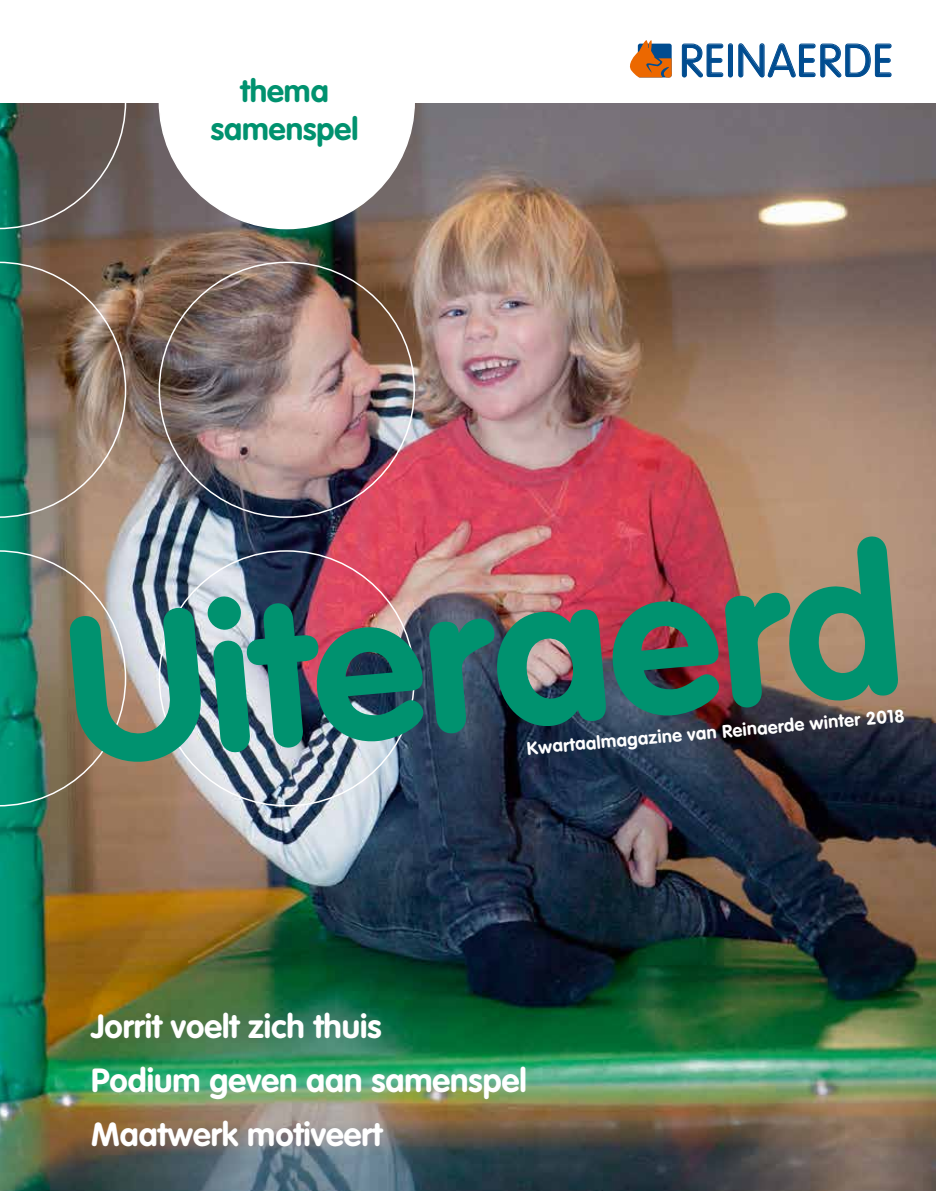
<style>
.page{position:relative;width:936px;height:1191px;background:#fff}
.page>*{position:absolute;margin:0;border:0;box-sizing:border-box;transform-origin:0 0}
.t1{font:700 205.5px "VAG Rounded Std";color:#00926f}
.t2{font:300 45.75px "VAG Rounded Std";letter-spacing:.025em;color:#004c90}
.t3{font:700 33px/54px "VAG Rounded Std";color:#fff}
.t4{font:700 31.35px/37.7px "VAG Rounded Std";color:#00926f;text-align:center}
.t5{font:700 18px "VAG Rounded Std";color:#fff}
</style>
<div class="page">
<img style="left:0;top:103px;width:935px;height:1088px">
<svg style="left:0;top:103px;width:126px;height:126px;background:#575b54"></svg>
<svg style="left:0;top:262px;width:126px;height:256px;background:#717561"></svg>
<svg style="left:0;top:550px;width:126px;height:256px;background:#6d836c"></svg>
<svg style="left:159px;top:103px;width:256px;height:126px"></svg>
<svg style="left:681px;top:43px;width:42px;height:35px"></svg>
<div style="left:728px;top:43px;width:4px;height:34px;border:1px solid #004c90;border-radius:2px"></div>
<svg style="left:738px;top:43px;width:153px;height:35px"></svg>
<svg style="left:630px;top:40px;width:41px;height:37px"></svg>
<p class="t4" style="left:211px;top:74px;width:149px">thema samenspel</p>
<h2 class="t2" style="left:679px;top:34px;width:215px">REINAERDE</h2>
<h1 class="t1" style="left:56px;top:573px;width:839px;rotate:-5deg">Uiteraerd</h1>
<p class="t5" style="left:526px;top:738px;width:380px;rotate:-5deg">Kwartaalmagazine van Reinaerde winter 2018</p>
<p class="t3" style="left:91px;top:1000px;width:437px">Jorrit voelt zich thuis<br>Podium geven aan samenspel<br>Maatwerk motiveert</p>
</div>
